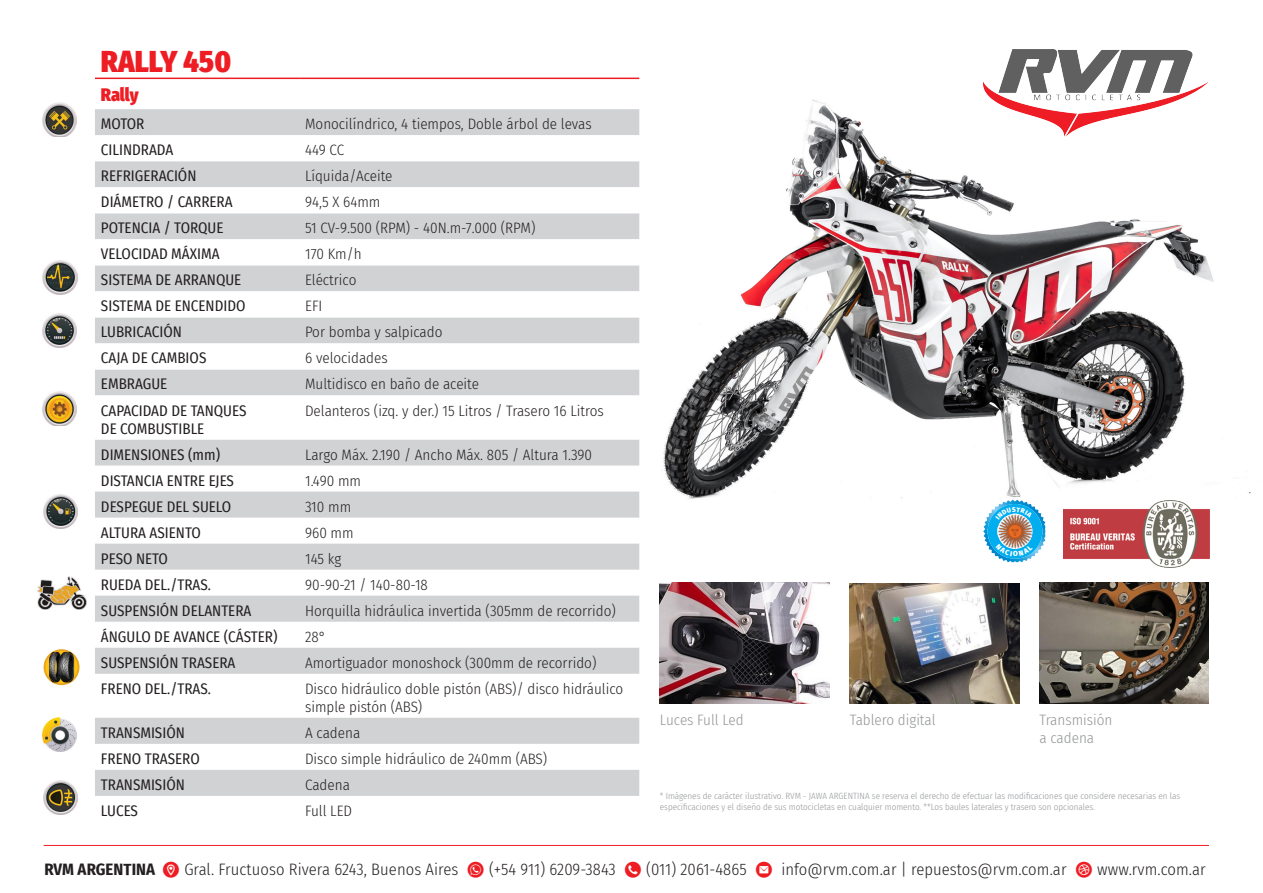
<style>
.page{position:relative;width:1263px;height:893px;background:#fff}
.page>*{position:absolute;margin:0;border:0;box-sizing:border-box;transform-origin:0 0}
.t1{font:900 30px "Fira Sans Condensed";color:#ee1d23}
.t2{font:900 18px "Fira Sans Condensed";letter-spacing:-.01em;color:#ee1d23}
.t3{font:300 16.5px "Fira Sans Condensed";letter-spacing:.005em;color:#231f20}
.t4{font:300 15px/18px "Fira Sans Condensed";color:#231f20}
.t5{font:15px/18px "Fira Sans Condensed";color:#231f20}
.t6{font:300 15px "Fira Sans Condensed";color:#939598}
.t7{font:300 9px/10.8px "Fira Sans Condensed";color:#939598}
.s1{font-weight:700}
.s2{font-family:"typeecon";font-weight:400;color:#ee1d23}
</style>
<div class="page">
<img style="left:42px;top:717px;width:34px;height:34px">
<img style="left:43px;top:495px;width:34px;height:34px">
<img style="left:43px;top:260px;width:34px;height:34px">
<img style="left:42px;top:103px;width:34px;height:33px">
<img style="left:42px;top:392px;width:34px;height:34px">
<img style="left:42px;top:313px;width:34px;height:34px">
<img style="left:44px;top:780px;width:33px;height:34px">
<img style="left:38px;top:577px;width:49px;height:33px">
<svg style="left:44px;top:649px;width:35px;height:36px"></svg>
<img style="left:49px;top:652px;width:25px;height:30px">
<hr style="left:44px;top:845px;width:1165px;height:1px;background:#ee1d23">
<img style="left:662px;top:99px;width:589px;height:401px">
<img style="left:983px;top:49px;width:226px;height:87px">
<img style="left:850px;top:583px;width:169px;height:121px">
<img style="left:660px;top:582px;width:169px;height:122px">
<img style="left:1039px;top:582px;width:170px;height:122px">
<svg style="left:95px;top:109px;width:544px;height:687px;fill:#d1d2d4"></svg>
<svg style="left:95px;top:135px;width:544px;height:304px"></svg>
<hr style="left:95px;top:78px;width:204px;height:1px;background:#ee1d23">
<hr style="left:299px;top:78px;width:340px;height:1px;background:#ee1d23">
<img style="left:1063px;top:500px;width:147px;height:68px">
<svg style="left:983px;top:500px;width:62px;height:62px"></svg>
<p class="t1" style="left:101px;top:35px;width:132px">RALLY 450</p>
<p class="t2" style="left:101px;top:79px;width:39px">Rally</p>
<p class="t5" style="left:101px;top:115px;width:45px">MOTOR</p>
<p class="t4" style="left:305px;top:115px;width:288px">Monocilíndrico, 4 tiempos, Doble árbol de levas</p>
<p class="t5" style="left:101px;top:141px;width:74px">CILINDRADA</p>
<p class="t4" style="left:305px;top:141px;width:41px">449 CC</p>
<p class="t5" style="left:101px;top:167px;width:97px">REFRIGERACIÓN</p>
<p class="t4" style="left:305px;top:167px;width:89px">Líquida/Aceite</p>
<p class="t5" style="left:101px;top:193px;width:133px">DIÁMETRO / CARRERA</p>
<p class="t4" style="left:305px;top:193px;width:77px">94,5 X 64mm</p>
<p class="t5" style="left:101px;top:219px;width:124px">POTENCIA / TORQUE</p>
<p class="t4" style="left:305px;top:219px;width:232px">51 CV-9.500 (RPM) - 40N.m-7.000 (RPM)</p>
<p class="t5" style="left:101px;top:245px;width:120px">VELOCIDAD MÁXIMA</p>
<p class="t4" style="left:305px;top:245px;width:58px">170 Km/h</p>
<p class="t5" style="left:101px;top:271px;width:142px">SISTEMA DE ARRANQUE</p>
<p class="t4" style="left:305px;top:271px;width:53px">Eléctrico</p>
<p class="t5" style="left:101px;top:297px;width:146px">SISTEMA DE ENCENDIDO</p>
<p class="t4" style="left:305px;top:297px;width:19px">EFI</p>
<p class="t5" style="left:101px;top:323px;width:82px">LUBRICACIÓN</p>
<p class="t4" style="left:305px;top:323px;width:139px">Por bomba y salpicado</p>
<p class="t5" style="left:101px;top:349px;width:107px">CAJA DE CAMBIOS</p>
<p class="t4" style="left:305px;top:349px;width:84px">6 velocidades</p>
<p class="t5" style="left:101px;top:375px;width:68px">EMBRAGUE</p>
<p class="t4" style="left:305px;top:375px;width:175px">Multidisco en baño de aceite</p>
<p class="t5" style="left:101px;top:401px;width:147px">CAPACIDAD DE TANQUES<br>DE COMBUSTIBLE</p>
<p class="t4" style="left:305px;top:401px;width:300px">Delanteros (izq. y der.) 15 Litros / Trasero 16 Litros</p>
<p class="t5" style="left:101px;top:445px;width:121px">DIMENSIONES (mm)</p>
<p class="t4" style="left:305px;top:445px;width:288px">Largo Máx. 2.190 / Ancho Máx. 805 / Altura 1.390</p>
<p class="t5" style="left:101px;top:471px;width:135px">DISTANCIA ENTRE EJES</p>
<p class="t4" style="left:305px;top:471px;width:58px">1.490 mm</p>
<p class="t5" style="left:101px;top:497px;width:132px">DESPEGUE DEL SUELO</p>
<p class="t4" style="left:305px;top:497px;width:48px">310 mm</p>
<p class="t5" style="left:101px;top:523px;width:101px">ALTURA ASIENTO</p>
<p class="t4" style="left:305px;top:523px;width:50px">960 mm</p>
<p class="t5" style="left:101px;top:549px;width:69px">PESO NETO</p>
<p class="t4" style="left:305px;top:549px;width:38px">145 kg</p>
<p class="t5" style="left:101px;top:575px;width:112px">RUEDA DEL./TRAS.</p>
<p class="t4" style="left:305px;top:575px;width:124px">90-90-21 / 140-80-18</p>
<p class="t5" style="left:101px;top:601px;width:152px">SUSPENSIÓN DELANTERA</p>
<p class="t4" style="left:305px;top:601px;width:312px">Horquilla hidráulica invertida (305mm de recorrido)</p>
<p class="t5" style="left:101px;top:627px;width:178px">ÁNGULO DE AVANCE (CÁSTER)</p>
<p class="t4" style="left:305px;top:627px;width:22px">28°</p>
<p class="t5" style="left:101px;top:653px;width:136px">SUSPENSIÓN TRASERA</p>
<p class="t4" style="left:305px;top:653px;width:293px">Amortiguador monoshock (300mm de recorrido)</p>
<p class="t5" style="left:101px;top:679px;width:112px">FRENO DEL./TRAS.</p>
<p class="t4" style="left:305px;top:679px;width:320px">Disco hidráulico doble pistón (ABS)/ disco hidráulico simple pistón (ABS)</p>
<p class="t5" style="left:101px;top:723px;width:85px">TRANSMISIÓN</p>
<p class="t4" style="left:305px;top:723px;width:57px">A cadena</p>
<p class="t5" style="left:101px;top:749px;width:100px">FRENO TRASERO</p>
<p class="t4" style="left:305px;top:750px;width:244px">Disco simple hidráulico de 240mm (ABS)</p>
<p class="t5" style="left:101px;top:775px;width:85px">TRANSMISIÓN</p>
<p class="t4" style="left:305px;top:776px;width:46px">Cadena</p>
<p class="t5" style="left:101px;top:801px;width:39px">LUCES</p>
<p class="t4" style="left:305px;top:802px;width:49px">Full LED</p>
<p class="t6" style="left:660px;top:709px;width:85px">Luces Full Led</p>
<p class="t6" style="left:850px;top:709px;width:87px">Tablero digital</p>
<p class="t6" style="left:1039px;top:709px;width:75px">Transmisión</p>
<p class="t6" style="left:1039px;top:727px;width:56px">a cadena</p>
<p class="t7" style="left:660px;top:790px;width:522px">* Imágenes de carácter ilustrativo. RVM - JAWA ARGENTINA se reserva el derecho de efectuar las modificaciones que considere necesarias en las especificaciones y el diseño de sus motocicletas en cualquier momento. **Los baules laterales y trasero son opcionales.</p>
<p class="t3" style="left:44px;top:857px;width:1163px"><span class="s1">RVM ARGENTINA</span> <span class="s2">M</span> Gral. Fructuoso Rivera 6243, Buenos Aires <span class="s2">W</span> (+54 911) 6209-3843 <span class="s2">N</span> (011) 2061-4865 <span class="s2">E</span> info@rvm.com.ar | repuestos@rvm.com.ar <span class="s2">D</span> www.rvm.com.ar</p>
</div>
